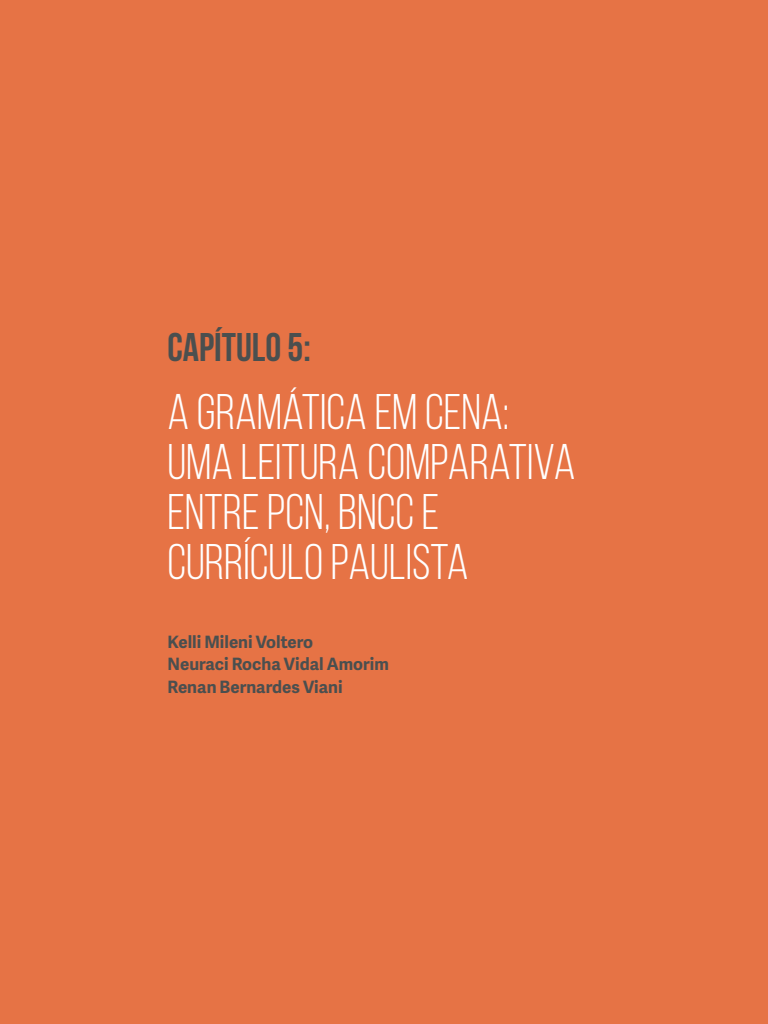
<style>
.page{position:relative;width:768px;height:1024px;background:#e67345}
.page>*{position:absolute;margin:0;border:0;box-sizing:border-box;transform-origin:0 0}
.t1{font:50px/50px "Bebas Neue";color:#fff}
.t2{font:700 40px "Bebas Neue";color:#4a4f4f}
.t3{font:700 17px/22.5px "Adelle Sans";color:#4a4f4f}
</style>
<div class="page">
<p class="t2" style="left:167px;top:325px;width:145px">CAPÍTULO 5:</p>
<p class="t1" style="left:167px;top:386px;width:410px">A GRAMÁTICA EM CENA:<br>UMA LEITURA COMPARATIVA<br>ENTRE PCN, BNCC E<br>CURRÍCULO PAULISTA</p>
<p class="t3" style="left:167px;top:630px;width:223px">Kelli Mileni Voltero<br>Neuraci Rocha Vidal Amorim<br>Renan Bernardes Viani</p>
</div>
